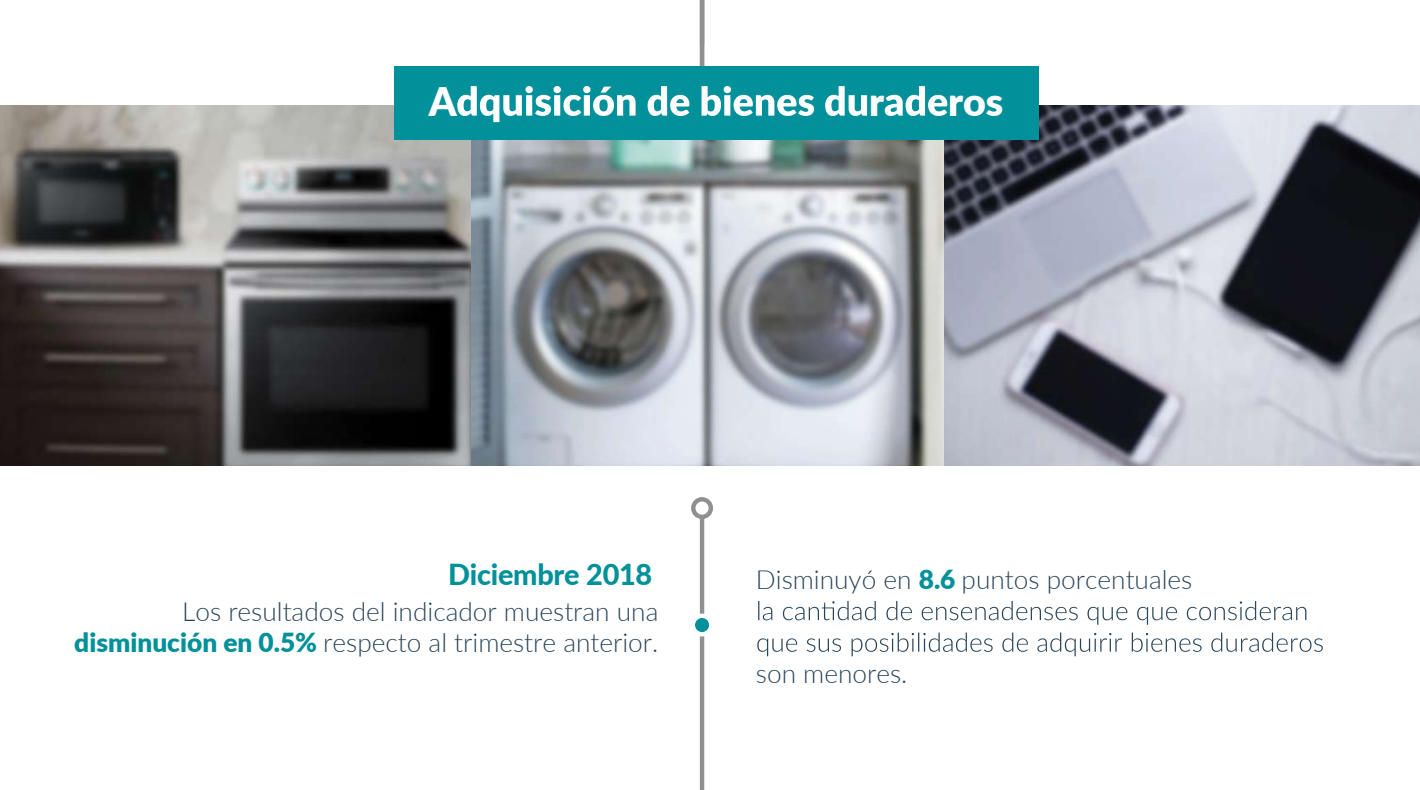
<style>
.page{position:relative;width:1420px;height:790px;background:#fff}
.page>*{position:absolute;margin:0;border:0;box-sizing:border-box;transform-origin:0 0}
.t1{font:900 39.38px "Lato";color:#fff}
.t2{font:800 28.88px "Lato";letter-spacing:-.01em;color:#02919a}
.t3{font:300 26.25px/31.5px "Lato";color:#2a455a;text-align:right}
.s1{font-weight:900;color:#02919a}
</style>
<div class="page">
<img style="left:475px;top:140px;width:469px;height:325px">
<hr style="left:700px;top:0;width:4px;height:108px;background:#918f8f">
<img style="left:0;top:105px;width:475px;height:360px">
<img style="left:944px;top:105px;width:476px;height:360px">
<hr style="left:700px;top:508px;width:4px;height:281px;background:#918f8f">
<svg style="left:693px;top:499px;width:18px;height:17px"></svg>
<div style="left:691px;top:497px;width:22px;height:21px;border:4px solid #918f8f;border-radius:50%"></div>
<div style="left:394px;top:66px;width:644px;height:74px;background:#02919a"></div>
<svg style="left:693px;top:615px;width:18px;height:19px"></svg>
<div style="left:691px;top:613px;width:22px;height:23px;border:4px solid #fff;border-radius:50%"></div>
<svg style="left:457px;top:86px;width:410px;height:36px"></svg>
<svg style="left:885px;top:86px;width:62px;height:30px"></svg>
<svg style="left:758px;top:601px;width:548px;height:23px"></svg>
<svg style="left:757px;top:632px;width:566px;height:24px"></svg>
<h1 class="t1" style="left:429px;top:72px;width:29px">A</h1>
<h1 class="t1" style="left:869px;top:72px;width:17px">r</h1>
<h1 class="t1" style="left:948px;top:72px;width:57px">ros</h1>
<p class="t2" style="left:448px;top:553px;width:206px">Diciembre 2018</p>
<p class="t3" style="left:74px;top:594px;width:586px">Los resultados del indicador muestran una <span class="s1">disminución en 0.5%</span> respecto al trimestre anterior.</p>
<p class="t3" style="left:756px;top:562px;width:438px">Disminuyó en <span class="s1">8.6</span> puntos porcentuales</p>
<p class="t3" style="left:756px;top:656px;width:153px">son menores.</p>
</div>
